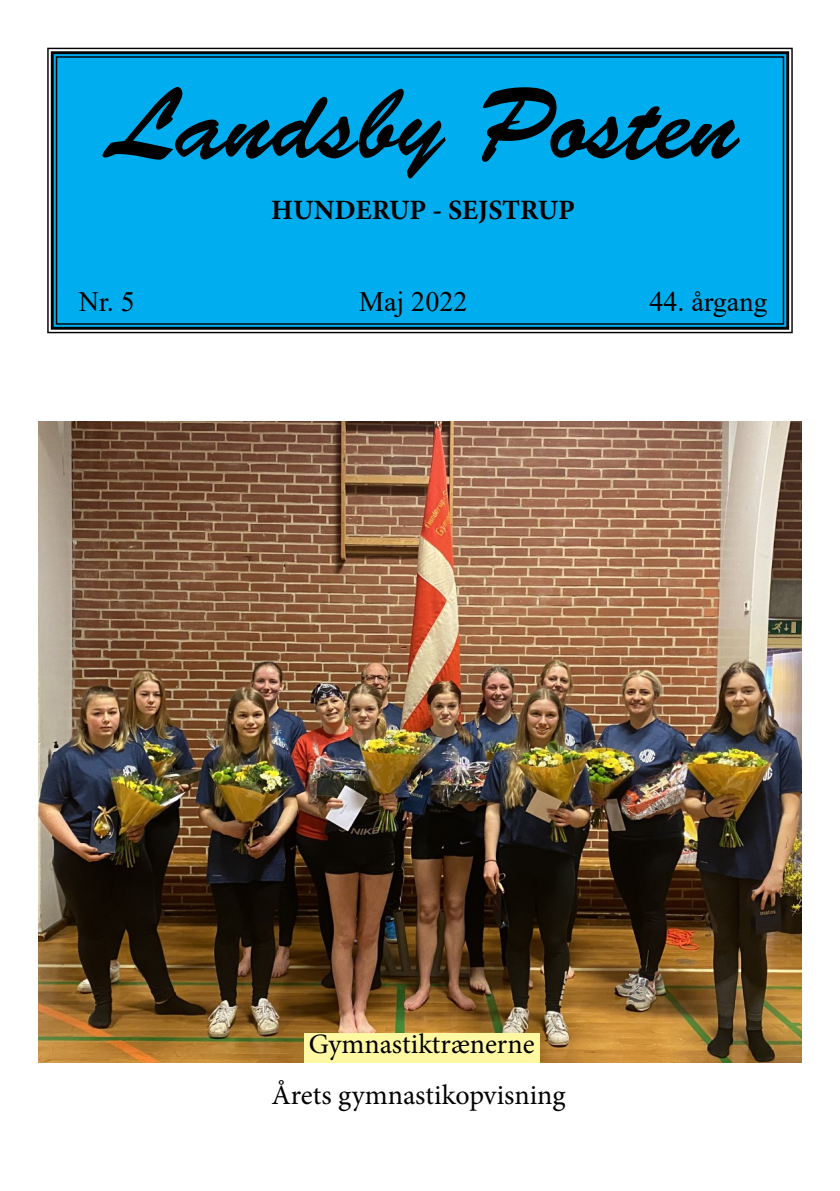
<style>
.page{position:relative;width:840px;height:1191px;background:#fff}
.page>*{position:absolute;margin:0;border:0;box-sizing:border-box;transform-origin:0 0}
.t1{font:100px "Brush Script Std";color:#000}
.t2{font:28px/50.2px "Minion Pro";color:#000;text-align:center}
.t3{font:28px "Times New Roman";color:#000}
.t4{font:700 28px "Minion Pro";color:#000}
</style>
<div class="page">
<div style="left:47px;top:47px;width:746px;height:287px;background:#00aeef"></div>
<div style="left:51px;top:51px;width:737px;height:279px;border:3px solid #000"></div>
<img style="left:38px;top:421px;width:763px;height:641px">
<div style="left:304px;top:1033px;width:235px;height:29px;background:#fff8a3"></div>
<h1 class="t1" style="left:108px;top:69px;width:631px">Landsby Posten</h1>
<p class="t4" style="left:271px;top:191px;width:305px">HUNDERUP - SEJSTRUP</p>
<p class="t3" style="left:79px;top:281px;width:58px">Nr. 5</p>
<p class="t3" style="left:359px;top:281px;width:110px">Maj 2022</p>
<p class="t3" style="left:649px;top:281px;width:119px">44. årgang</p>
<p class="t2" style="left:271px;top:1019px;width:295px">Gymnastiktrænerne<br>Årets gymnastikopvisning</p>
</div>
